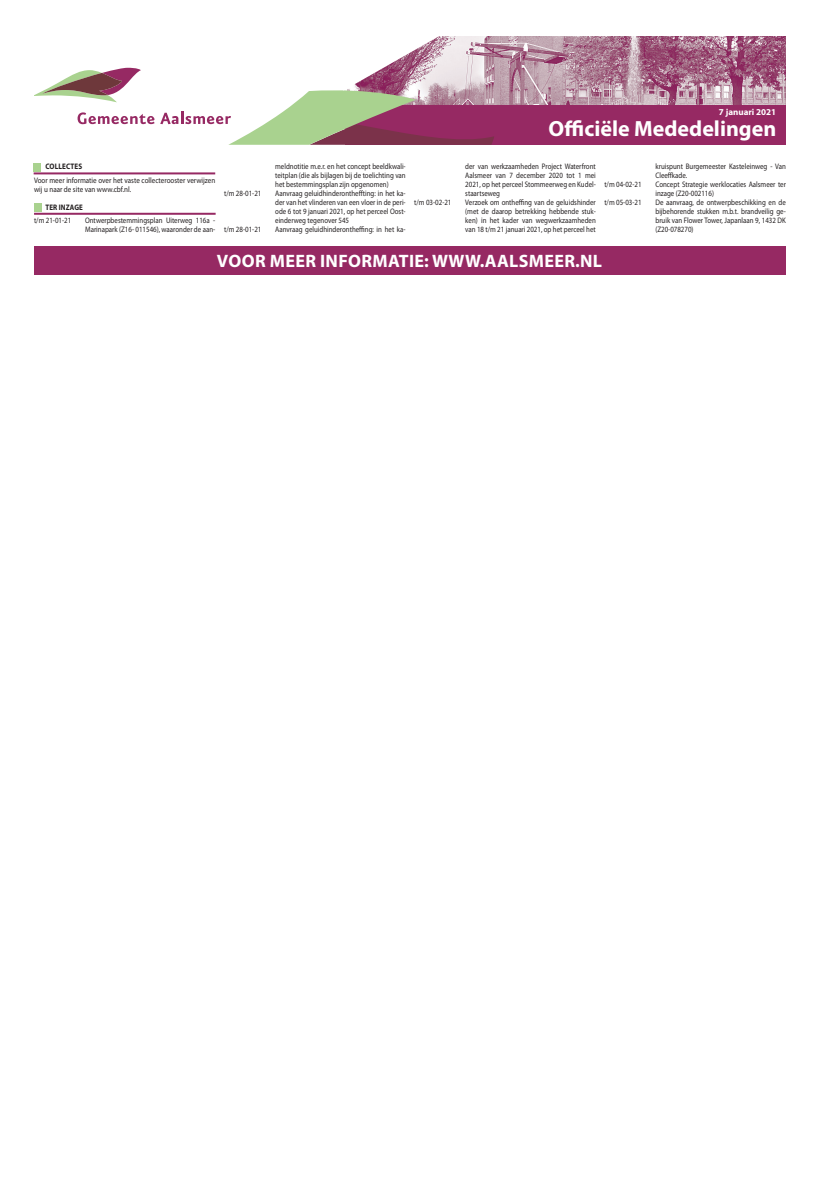
<style>
.page{position:relative;width:820px;height:1177px;background:#fff}
.page>*{position:absolute;margin:0;border:0;box-sizing:border-box;transform-origin:0 0}
.t1{font:700 22px "Myriad Pro";color:#fff}
.t2{font:700 18px "Myriad Pro";letter-spacing:.02em;color:#fff}
.t3{font:700 9px "Myriad Pro";color:#fff}
.Mededellingen-ter_in{font:8px/9px "Myriad Pro";color:#231f20;text-align:justify;scale:.86 1}
.Mededelingen__tekst{font:8px/9px "Myriad Pro";color:#231f20;scale:.88 1}
.Mededelingen-kop{font:700 8px "Myriad Pro";letter-spacing:.02em;color:#231f20;scale:.88 1}
.Mededelingen-kop-2{font:700 8px "Myriad Pro";letter-spacing:.02em;color:#231f20;scale:.86 1}
</style>
<div class="page">
<img style="left:494px;top:36px;width:291px;height:69px">
<div style="left:345px;top:105px;width:440px;height:39px;background:#962963"></div>
<svg style="left:34px;top:36px;width:460px;height:108px"></svg>
<div style="left:34px;top:246px;width:751px;height:29px;background:#962963"></div>
<div style="left:34px;top:163px;width:7px;height:8px;background:#a9d28f"></div>
<hr style="left:34px;top:172px;width:181px;height:2px;background:#962963">
<div style="left:34px;top:203px;width:8px;height:9px;background:#a9d28f"></div>
<hr style="left:34px;top:213px;width:181px;height:2px;background:#962963">
<p class="t3" style="left:718px;top:106px;width:59px">7 januari 2021</p>
<p class="t1" style="left:548px;top:114px;width:229px">Officiële Mededelingen</p>
<p class="Mededelingen-kop" style="left:45px;top:161px;width:43px">COLLECTES</p>
<p class="Mededelingen__tekst" style="left:34px;top:175px;width:207px">Voor meer informatie over het vaste collecterooster verwijzen wij u naar de site van www.cbf.nl.</p>
<p class="Mededelingen-kop-2" style="left:45px;top:202px;width:45px">TER INZAGE</p>
<p class="Mededellingen-ter_in" style="left:34px;top:216px;width:45px">t/m 21-01-21</p>
<p class="Mededellingen-ter_in" style="left:85px;top:216px;width:153px">Ontwerpbestemmingsplan Uiterweg 116a -<br>Marinapark (Z16- 011546), waaronder de aan-</p>
<p class="Mededellingen-ter_in" style="left:275px;top:162px;width:153px">meldnotitie m.e.r. en het concept beeldkwali&shy;teitplan (die als bijlagen bij de toelichting van het bestemmingsplan zijn opgenomen)</p>
<p class="Mededellingen-ter_in" style="left:224px;top:189px;width:45px">t/m 28-01-21</p>
<p class="Mededellingen-ter_in" style="left:275px;top:189px;width:153px">Aanvraag geluidhinderontheffting: in het ka&shy;der van het vlinderen van een vloer in de peri&shy;ode 6 tot 9 januari 2021, op het perceel Oost&shy;einderweg tegenover 545</p>
<p class="Mededellingen-ter_in" style="left:224px;top:225px;width:45px">t/m 28-01-21</p>
<p class="Mededellingen-ter_in" style="left:275px;top:225px;width:153px">Aanvraag geluidhinderontheffing: in het ka-</p>
<p class="Mededellingen-ter_in" style="left:465px;top:162px;width:153px">der van werkzaamheden Project Waterfront Aalsmeer van 7 december 2020 tot 1 mei 2021, op het perceel Stommeerweg en Kudel&shy;staartseweg</p>
<p class="Mededellingen-ter_in" style="left:414px;top:198px;width:45px">t/m 03-02-21</p>
<p class="Mededellingen-ter_in" style="left:465px;top:198px;width:153px">Verzoek om ontheffing van de geluidshinder (met de daarop betrekking hebbende stuk&shy;ken) in het kader van wegwerkzaamheden van 18 t/m 21 januari 2021, op het perceel het</p>
<p class="Mededellingen-ter_in" style="left:655px;top:162px;width:153px">kruispunt Burgemeester Kasteleinweg - Van<br>Cleeffkade.</p>
<p class="Mededellingen-ter_in" style="left:604px;top:180px;width:45px">t/m 04-02-21</p>
<p class="Mededellingen-ter_in" style="left:655px;top:180px;width:153px">Concept Strategie werklocaties Aalsmeer ter inzage (Z20-002116)</p>
<p class="Mededellingen-ter_in" style="left:604px;top:198px;width:45px">t/m 05-03-21</p>
<p class="Mededellingen-ter_in" style="left:655px;top:198px;width:153px">De aanvraag, de ontwerpbeschikking en de bijbehorende stukken m.b.t. brandveilig ge&shy;bruik van Flower Tower, Japanlaan 9, 1432 DK (Z20-078270)</p>
<p class="t2" style="left:217px;top:249px;width:386px">VOOR MEER INFORMATIE: WWW.AALSMEER.NL</p>
</div>
